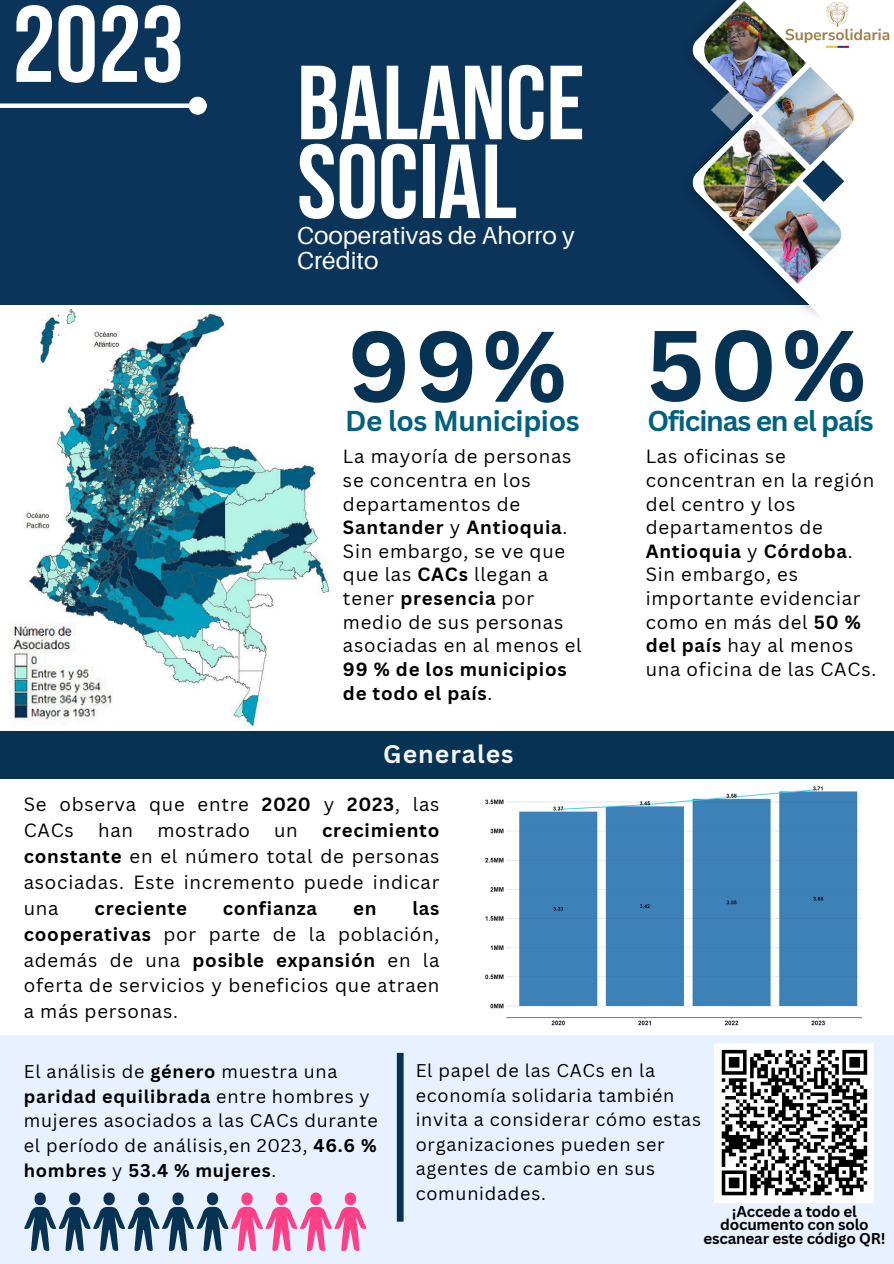
<style>
.page{position:relative;width:894px;height:1264px;background:#fff}
.page>*{position:absolute;margin:0;border:0;box-sizing:border-box;transform-origin:0 0}
.t1{font:700 108.45px "Bebas Neue";color:#fff}
.t2{font:700 105px "Bebas Neue";color:#fff}
.t3{font:700 97.8px "Canva Sans";color:#063253}
.t4{font:700 28.05px "Canva Sans";letter-spacing:-.03em;color:#006180}
.t5{font:700 24.75px "Canva Sans";letter-spacing:.04em;color:#f3f5f9}
.t6{font:24.45px/24.8px "Aileron";color:#fff}
.t7{font:18.6px/23.7px "Canva Sans";letter-spacing:.04em;color:#000}
.t8{font:700 18.6px "Canva Sans";letter-spacing:.04em;color:#000}
.t9{font:18px/24.6px "Canva Sans";letter-spacing:.04em;color:#000}
.t10{font:700 15.15px/13.5px "Canva Sans";letter-spacing:-.01em;color:#000;text-align:center}
.s1{font-weight:700}
</style>
<div class="page">
<div style="left:0;top:1035px;width:893px;height:228px;background:#e7f1ff"></div>
<img style="left:24px;top:309px;width:306px;height:417px">
<div style="left:0;top:730px;width:893px;height:48px;background:#063253"></div>
<svg style="left:24px;top:1192px;width:170px;height:58px"></svg>
<svg style="left:231px;top:1192px;width:135px;height:58px"></svg>
<div style="left:397px;top:1052px;width:6px;height:169px;background:#063253"></div>
<div style="left:714px;top:1042px;width:160px;height:160px;background:#fff"></div>
<svg style="left:721px;top:1049px;width:147px;height:147px"></svg>
<div style="left:0;top:0;width:893px;height:304px;background:#0a3459"></div>
<svg style="left:691px;top:0;width:202px;height:316px;fill:#fff"></svg>
<img style="left:704px;top:1px;width:102px;height:111px">
<img style="left:703px;top:120px;width:99px;height:111px">
<img style="left:748px;top:185px;width:93px;height:99px">
<img style="left:760px;top:67px;width:93px;height:98px">
<svg style="left:802px;top:160px;width:42px;height:42px"></svg>
<img style="left:782px;top:1px;width:110px;height:48px">
<svg style="left:710px;top:89px;width:42px;height:42px"></svg>
<div style="left:0;top:103px;width:190px;height:5px;background:#fff"></div>
<div style="left:191px;top:99px;width:13px;height:13px;background:#fff;border-radius:50%"></div>
<div style="left:189px;top:97px;width:18px;height:18px;border:4px solid #fff;border-radius:50%"></div>
<img style="left:9px;top:621px;width:105px;height:104px">
<img style="left:485px;top:786px;width:376px;height:240px">
<p class="t1" style="left:12px;top:1px;width:173px">2023</p>
<h5 class="t2" style="left:297px;top:60px;width:289px">BALANCE</h5>
<p class="t2" style="left:297px;top:139px;width:221px">SOCIAL</p>
<h5 class="t6" style="left:297px;top:222px;width:279px">Cooperativas de Ahorro y<br>Crédito</h5>
<h2 class="t3" style="left:347px;top:297px;width:221px">99%</h2>
<h2 class="t4" style="left:345px;top:401px;width:236px">De los Municipios</h2>
<h1 class="t7" style="left:343px;top:444px;width:240px">La mayoría de personas se concentra en los departamentos de<br><span class="s1">Santander</span> y <span class="s1">Antioquia</span>.<br>Sin embargo, se ve que que las <span class="s1">CACs</span> llegan a tener <span class="s1">presencia</span> por medio de sus personas asociadas en al menos el<br><span class="s1">99 % de los municipios de todo el país</span>.</h1>
<h1 class="t5" style="left:383px;top:737px;width:132px">Generales</h1>
<p class="t7" style="left:24px;top:791px;width:417px;line-height:25.8px">Se observa que entre <span class="s1">2020</span> y <span class="s1">2023</span>, las<br>CACs</p>
<p class="t7" style="left:24px;top:817px;width:417px;line-height:25.8px;text-align:justify;text-indent:298px"><span class="s1">crecimiento constante</span> en el número total de personas asociadas. Este incremento puede indicar una</p>
<p class="t7" style="left:98px;top:818px;width:36px">han</p>
<p class="t7" style="left:157px;top:818px;width:94px">mostrado</p>
<p class="t7" style="left:274px;top:818px;width:25px">un</p>
<p class="t8" style="left:95px;top:894px;width:94px">creciente</p>
<p class="t8" style="left:223px;top:894px;width:96px">confianza</p>
<p class="t8" style="left:353px;top:894px;width:25px">en</p>
<p class="t7" style="left:24px;top:894px;width:417px;line-height:25.8px;text-align:justify;text-indent:388px"><span class="s1">las cooperativas</span> por parte de la población, además de una <span class="s1">posible expansión</span> en la oferta de servicios y beneficios que atraen a más personas.</p>
<h1 class="t3" style="left:646px;top:296px;width:221px">50%</h1>
<p class="t4" style="left:647px;top:401px;width:227px">Oficinas en el país</p>
<p class="t7" style="left:645px;top:444px;width:232px">Las oficinas se concentran en la región del centro y los departamentos de<br><span class="s1">Antioquia</span> y <span class="s1">Córdoba</span>.<br>Sin embargo, es importante evidenciar como en más del <span class="s1">50 % del país</span> hay al menos una oficina de las CACs.</p>
<h5 class="t9" style="left:24px;top:1058px;width:355px">El análisis de <span class="s1">género</span> muestra una <span class="s1">paridad equilibrada</span> entre hombres y mujeres asociados a las CACs durante el período de análisis,en 2023, <span class="s1">46.6 % hombres</span> y <span class="s1">53.4 % mujeres</span>.</h5>
<h5 class="t9" style="left:415px;top:1057px;width:287px">El papel de las CACs en la economía solidaria también invita a considerar cómo estas organizaciones pueden ser agentes de cambio en sus comunidades.</h5>
<h3 class="t10" style="left:703px;top:1203px;width:184px">¡Accede a todo el documento con solo escanear este código QR!</h3>
</div>
